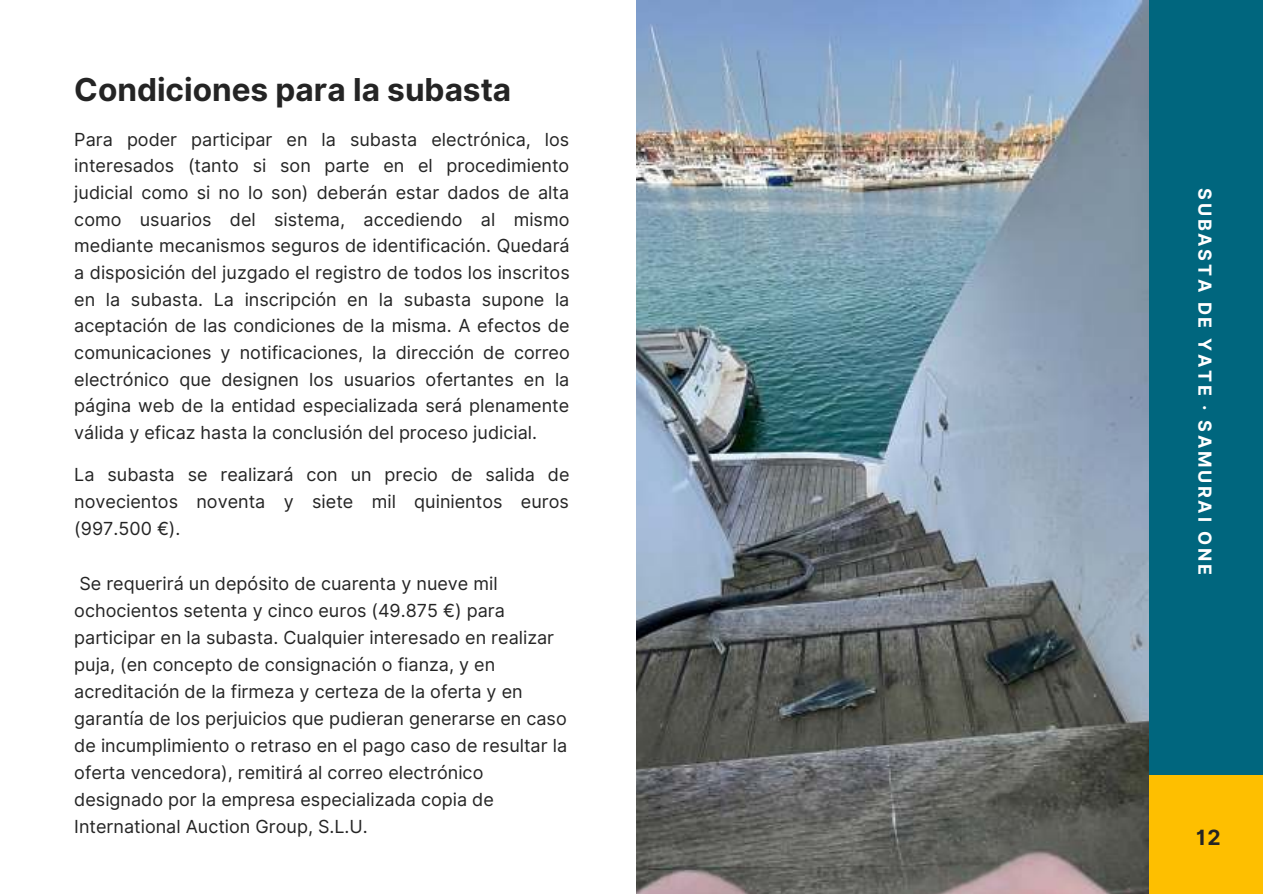
<style>
.page{position:relative;width:1263px;height:894px;background:#fff}
.page>*{position:absolute;margin:0;border:0;box-sizing:border-box;transform-origin:0 0}
.t1{font:700 31.5px "Inter";color:#242424}
.t2{font:700 21px "Inter";color:#242424}
.t3{font:18px/26.7px "Inter";color:#242424;text-align:justify}
.t4{font:700 18px "Inter";letter-spacing:.15em;color:#fff}
.t5{font:700 12.3px "Inter";letter-spacing:.15em;color:#fff}
</style>
<div class="page">
<img style="left:636px;top:0;width:513px;height:893px">
<div style="left:1149px;top:0;width:114px;height:851px;background:#00667e"></div>
<div style="left:1149px;top:775px;width:114px;height:118px;background:#febf00"></div>
<h1 class="t1" style="left:74px;top:66px;width:438px">Condiciones para la subasta</h1>
<p class="t3" style="left:74px;top:126px;width:497px">Para poder participar en la subasta electrónica, los interesados (tanto si son parte en el procedimiento judicial como si no lo son) deberán estar dados de alta como usuarios del sistema, accediendo al mismo mediante mecanismos seguros de identificación. Quedará a disposición del juzgado el registro de todos los inscritos en la subasta. La inscripción en la subasta supone la aceptación de las condiciones de la misma. A efectos de comunicaciones y notificaciones, la dirección de correo electrónico que designen los usuarios ofertantes en la página web de la entidad especializada será plenamente válida y eficaz hasta la conclusión del proceso judicial.</p>
<p class="t3" style="left:74px;top:461px;width:497px">La subasta se realizará con un precio de salida de novecientos noventa y siete mil quinientos euros (997.500 €).</p>
<p class="t3" style="left:74px;top:569px;width:494px;text-align:left">Se requerirá un depósito de cuarenta y nueve mil ochocientos setenta y cinco euros (49.875 €) para participar en la subasta. Cualquier interesado en realizar puja, (en concepto de consignación o fianza, y en acreditación de la firmeza y certeza de la oferta y en garantía de los perjuicios que pudieran generarse en caso de incumplimiento o retraso en el pago caso de resultar la oferta vencedora), remitirá al correo electrónico designado por la empresa especializada copia de International Auction Group, S.L.U.</p>
<p class="t4" style="left:1218px;top:188px;width:388px;rotate:90deg">SUBASTA DE YATE · SAMURAI ONE</p>
<p class="t5" style="left:1212px;top:202px;width:380px;rotate:90deg">SUBASTA DE VEHÍCULOS - DESGUACES LA TORRE</p>
<p class="t2" style="left:1196px;top:822px;width:26px">12</p>
</div>
